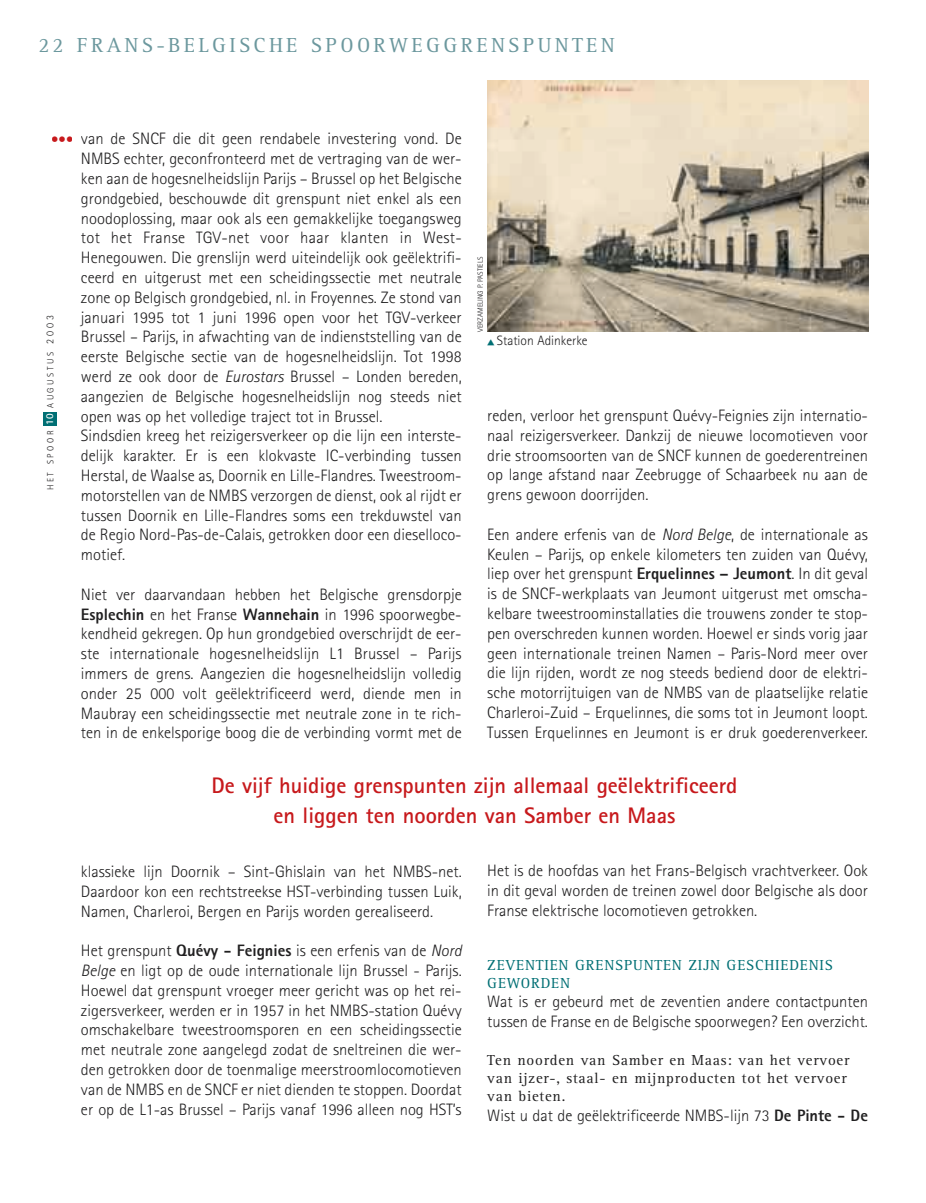
<style>
.page{position:relative;width:926px;height:1203px;background:#fff}
.page>*{position:absolute;margin:0;border:0;box-sizing:border-box;transform-origin:0 0}
.t1{font:700 22.5px/30px "Rotis Sans Serif";color:#c7191c;text-align:center}
.t2{font:21px "Rotis Serif";letter-spacing:.155em;color:#6c989e}
.t3{font:300 16.5px/19.8px "Rotis Sans Serif";color:#201f20;text-align:justify}
.t4{font:15px/18px "Rotis Serif";letter-spacing:.05em;color:#201f20}
.t5{font:15px/18px "Rotis Serif";letter-spacing:.05em;color:#006f74}
.t6{font:300 13.5px "Rotis Sans Serif";color:#201f20}
.t7{font:700 10.5px "Rotis Sans Serif";color:#fff}
.t8{font:300 9px "Rotis Sans Serif";letter-spacing:.29em;color:#201f20}
.t9{font:300 7.5px "Rotis Sans Serif";color:#201f20}
.t10{font:6px "Zapf Dingbats IT Cby BT";color:#c7191c}
.s1{font-style:italic}
.s2{font-weight:800}
.s3{font-size:10.5px}
.s4{color:#006f74}
</style>
<div class="page">
<svg style="left:43px;top:80px;width:826px;height:346px"></svg>
<p class="t2" style="left:38px;top:38px;width:578px">22 FRANS-BELGISCHE SPOORWEGGRENSPUNTEN</p>
<p class="t3" style="left:81px;top:131px;width:382px;text-align:left">van de SNCF die dit geen rendabele investering vond. De NMBS echter, geconfronteerd met de vertraging van de wer&shy;ken aan de hogesnelheidslijn Parijs – Brussel op het Belgische grondgebied, beschouwde dit grenspunt niet enkel als een noodoplossing, maar ook als een gemakkelijke toegangsweg tot het Franse TGV-net voor haar klanten in West-Henegouwen. Die grenslijn werd uiteindelijk ook geëlektrifi&shy;ceerd en uitgerust met een scheidingssectie met neutrale zone op Belgisch grondgebied, nl. in Froyennes. Ze stond van januari 1995 tot 1 juni 1996 open voor het TGV-verkeer Brussel – Parijs, in afwachting van de indienststelling van de eerste Belgische sectie van de hogesnelheidslijn. Tot 1998 werd ze ook door de <span class="s1">Eurostars</span> Brussel – Londen bereden, aangezien de Belgische hogesnelheidslijn nog steeds niet open was op het volledige traject tot in Brussel.<br>Sindsdien kreeg het reizigersverkeer op die lijn een interste&shy;delijk karakter. Er is een klokvaste IC-verbinding tussen Herstal, de Waalse as, Doornik en Lille-Flandres. Tweestroom&shy;motorstellen van de NMBS verzorgen de dienst, ook al rijdt er tussen Doornik en Lille-Flandres soms een trekduwstel van de Regio Nord-Pas-de-Calais, getrokken door een dieselloco&shy;motief.</p>
<p class="t3" style="left:81px;top:586px;width:382px">Niet ver daarvandaan hebben het Belgische grensdorpje <span class="s2">Esplechin</span> en het Franse <span class="s2">Wannehain</span> in 1996 spoorwegbe&shy;kendheid gekregen. Op hun grondgebied overschrijdt de eer&shy;ste internationale hogesnelheidslijn L1 Brussel – Parijs immers de grens. Aangezien die hogesnelheidslijn volledig onder 25 000 volt geëlektrificeerd werd, diende men in Maubray een scheidingssectie met neutrale zone in te rich&shy;ten in de enkelsporige boog die de verbinding vormt met de</p>
<p class="t10" style="left:52px;top:136px;width:22px">●●●</p>
<p class="t8" style="left:47px;top:408px;width:95px;rotate:-90deg">AUGUSTUS <span class="s3">2003</span></p>
<p class="t7" style="left:46px;top:425px;width:13px;rotate:-90deg">10</p>
<p class="t8" style="left:47px;top:490px;width:61px;rotate:-90deg">HET SPOOR</p>
<p class="t9" style="left:477px;top:332px;width:76px;rotate:-90deg">VERZAMELING P. PASTIELS</p>
<p class="t6" style="left:487px;top:336px;width:102px"><span class="s4">▲</span> Station Adinkerke</p>
<p class="t3" style="left:487px;top:407px;width:382px">reden, verloor het grenspunt Quévy-Feignies zijn internatio&shy;naal reizigersverkeer. Dankzij de nieuwe locomotieven voor drie stroomsoorten van de SNCF kunnen de goederentreinen op lange afstand naar Zeebrugge of Schaarbeek nu aan de grens gewoon doorrijden.</p>
<p class="t3" style="left:487px;top:526px;width:382px">Een andere erfenis van de <span class="s1">Nord Belge</span>, de internationale as Keulen – Parijs, op enkele kilometers ten zuiden van Quévy, liep over het grenspunt <span class="s2">Erquelinnes – Jeumont</span>. In dit geval is de SNCF-werkplaats van Jeumont uitgerust met omscha&shy;kelbare tweestroominstallaties die trouwens zonder te stop&shy;pen overschreden kunnen worden. Hoewel er sinds vorig jaar geen internationale treinen Namen – Paris-Nord meer over die lijn rijden, wordt ze nog steeds bediend door de elektri&shy;sche motorrijtuigen van de NMBS van de plaatselijke relatie Charleroi-Zuid – Erquelinnes, die soms tot in Jeumont loopt.<br>Tussen Erquelinnes en Jeumont is er druk goederenverkeer.</p>
<h1 class="t1" style="left:211px;top:773px;width:527px">De vijf huidige grenspunten zijn allemaal geëlektrificeerd en liggen ten noorden van Samber en Maas</h1>
<p class="t3" style="left:81px;top:863px;width:382px">klassieke lijn Doornik – Sint-Ghislain van het NMBS-net.<br>Daardoor kon een rechtstreekse HST-verbinding tussen Luik, Namen, Charleroi, Bergen en Parijs worden gerealiseerd.</p>
<p class="t3" style="left:81px;top:942px;width:382px">Het grenspunt <span class="s2">Quévy - Feignies</span> is een erfenis van de <span class="s1">Nord Belge</span> en ligt op de oude internationale lijn Brussel - Parijs.<br>Hoewel dat grenspunt vroeger meer gericht was op het rei&shy;zigersverkeer, werden er in 1957 in het NMBS-station Quévy omschakelbare tweestroomsporen en een scheidingssectie met neutrale zone aangelegd zodat de sneltreinen die wer&shy;den getrokken door de toenmalige meerstroomlocomotieven van de NMBS en de SNCF er niet dienden te stoppen. Doordat er op de L1-as Brussel – Parijs vanaf 1996 alleen nog HST’s</p>
<p class="t3" style="left:487px;top:863px;width:382px">Het is de hoofdas van het Frans-Belgisch vrachtverkeer. Ook in dit geval worden de treinen zowel door Belgische als door Franse elektrische locomotieven getrokken.</p>
<p class="t5" style="left:487px;top:957px;width:347px">ZEVENTIEN GRENSPUNTEN ZIJN GESCHIEDENIS<br>GEWORDEN</p>
<p class="t3" style="left:487px;top:994px;width:382px">Wat is er gebeurd met de zeventien andere contactpunten tussen de Franse en de Belgische spoorwegen? Een overzicht.</p>
<p class="t4" style="left:487px;top:1052px;width:363px">Ten noorden van Samber en Maas: van het vervoer van ijzer-, staal- en mijnproducten tot het vervoer van bieten.</p>
<p class="t3" style="left:487px;top:1107px;width:382px">Wist u dat de geëlektrificeerde NMBS-lijn 73 <span class="s2">De Pinte - De</span></p>
</div>
